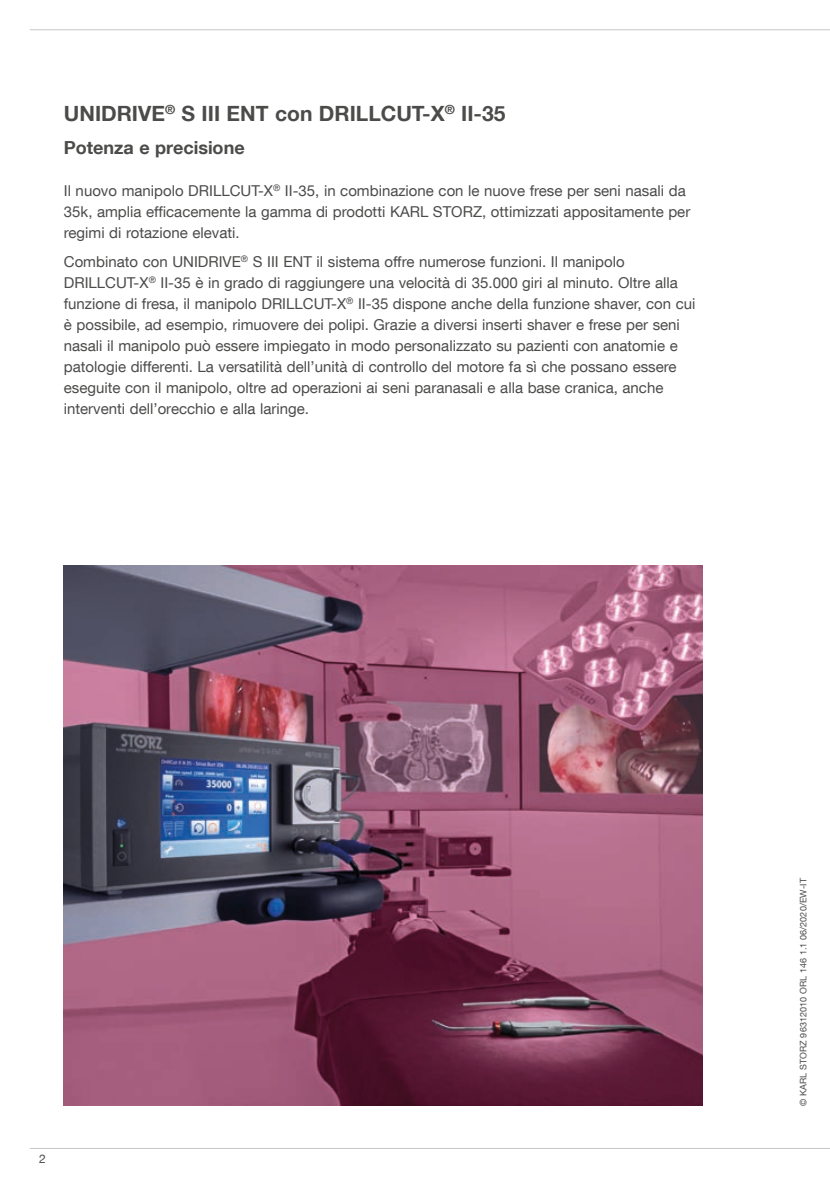
<style>
.page{position:relative;width:830px;height:1191px;background:#fff}
.page>*{position:absolute;margin:0;border:0;box-sizing:border-box;transform-origin:0 0}
.t1{font:700 21px "KS Helvetica Neue";color:#4b4b4a}
.t2{font:700 18px "KS Helvetica Neue";color:#4b4b4a}
.t3{font:15px/21px "KS Helvetica Neue";color:#4b4b4a}
.t4{font:12px "KS Helvetica Neue";color:#4b4b4a}
.t5{font:9px "KS Helvetica Neue";letter-spacing:.01em;color:#4b4b4a}
</style>
<div class="page">
<hr style="left:30px;top:1148px;width:799px;height:1px;background:#c7c7c6">
<hr style="left:30px;top:29px;width:799px;height:1px;background:#c7c7c6">
<img style="left:64px;top:566px;width:638px;height:540px">
<h1 class="t1" style="left:64px;top:101px;width:443px">UNIDRIVE<sup>®</sup> S III ENT con DRILLCUT-X<sup>®</sup> II-35</h1>
<p class="t2" style="left:64px;top:136px;width:182px">Potenza e precisione</p>
<p class="t3" style="left:64px;top:180px;width:627px">Il nuovo manipolo DRILLCUT-X<sup>®</sup> II-35, in combinazione con le nuove frese per seni nasali da<br>35k, amplia efficacemente la gamma di prodotti KARL STORZ, ottimizzati appositamente per regimi di rotazione elevati.</p>
<p class="t3" style="left:64px;top:251px;width:633px">Combinato con UNIDRIVE<sup>®</sup> S III ENT il sistema offre numerose funzioni. Il manipolo DRILLCUT-X<sup>®</sup> II-35 è in grado di raggiungere una velocità di 35.000 giri al minuto. Oltre alla funzione di fresa, il manipolo DRILLCUT-X<sup>®</sup> II-35 dispone anche della funzione shaver, con cui è possibile, ad esempio, rimuovere dei polipi. Grazie a diversi inserti shaver e frese per seni nasali il manipolo può essere impiegato in modo personalizzato su pazienti con anatomie e patologie differenti. La versatilità dell’unità di controllo del motore fa sì che possano essere eseguite con il manipolo, oltre ad operazioni ai seni paranasali e alla base cranica, anche interventi dell’orecchio e alla laringe.</p>
<p class="t4" style="left:39px;top:1151px;width:8px">2</p>
<p class="t5" style="left:797px;top:1106px;width:229px;rotate:-90deg">© KARL STORZ 96312010 ORL 146 1.1 06/2020/EW-IT</p>
</div>
